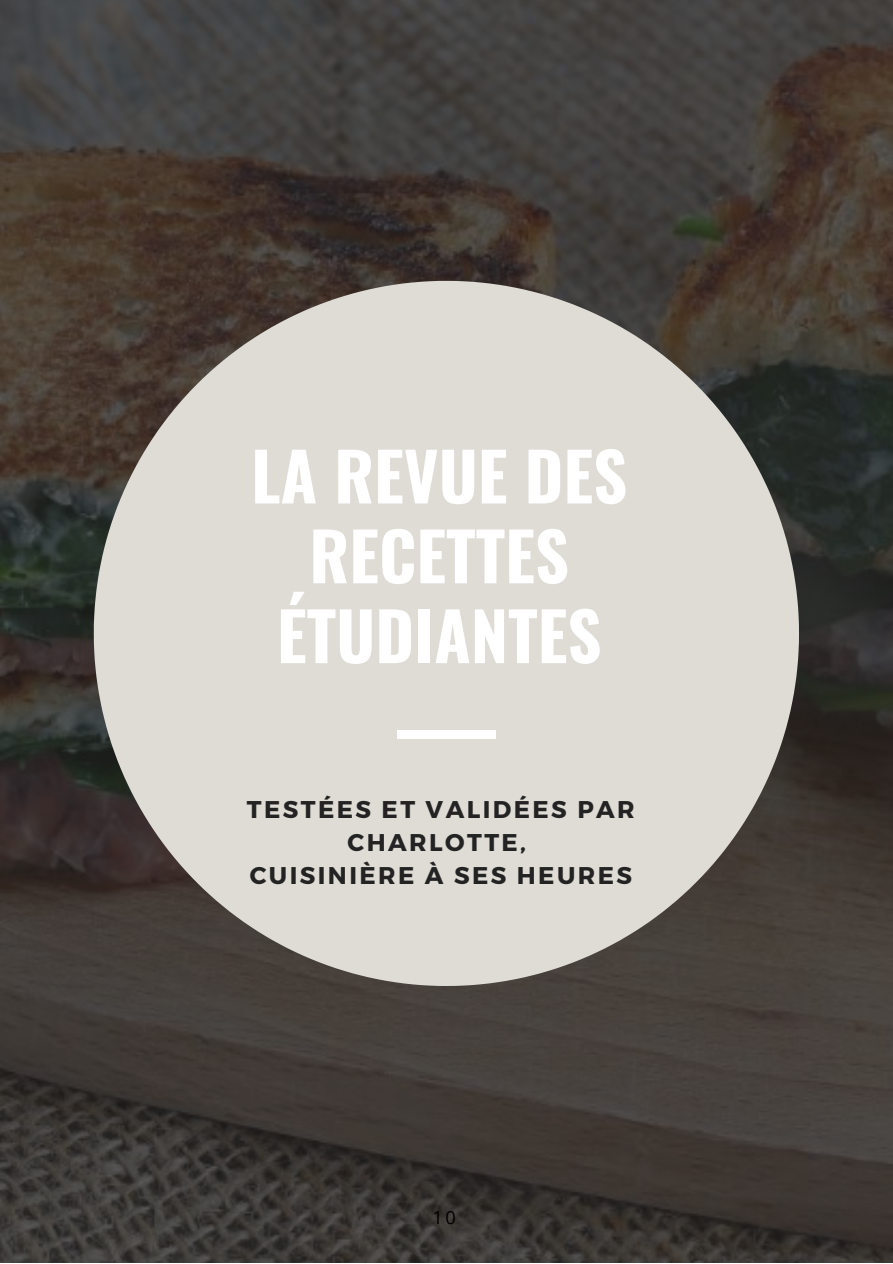
<style>
.page{position:relative;width:893px;height:1264px;background:#fff}
.page>*{position:absolute;margin:0;border:0;box-sizing:border-box;transform-origin:0 0}
.t1{font:700 66.45px/79.8px "Oswald";color:#fff;text-align:center}
.t2{font:700 24.15px/32.8px "Montserrat";letter-spacing:.1em;color:#232323;text-align:center}
.t3{font:18.15px "Open Sans";color:#000}
</style>
<div class="page">
<img style="left:0;top:0;width:892px;height:1262px">
<svg style="left:94px;top:281px;width:705px;height:705px;background:#bcb9b2"></svg>
<div style="left:397px;top:730px;width:98px;height:9px;background:#fff"></div>
<p class="t1" style="left:251px;top:433px;width:377px">LA REVUE DES<br>RECETTES<br>ÉTUDIANTES</p>
<p class="t2" style="left:247px;top:792px;width:389px">TESTÉES ET VALIDÉES PAR<br>CHARLOTTE,</p>
<p class="t2" style="left:250px;top:857px;width:384px">CUISINIÈRE À SES HEURES</p>
<p class="t3" style="left:432px;top:1204px;width:25px">10</p>
</div>
